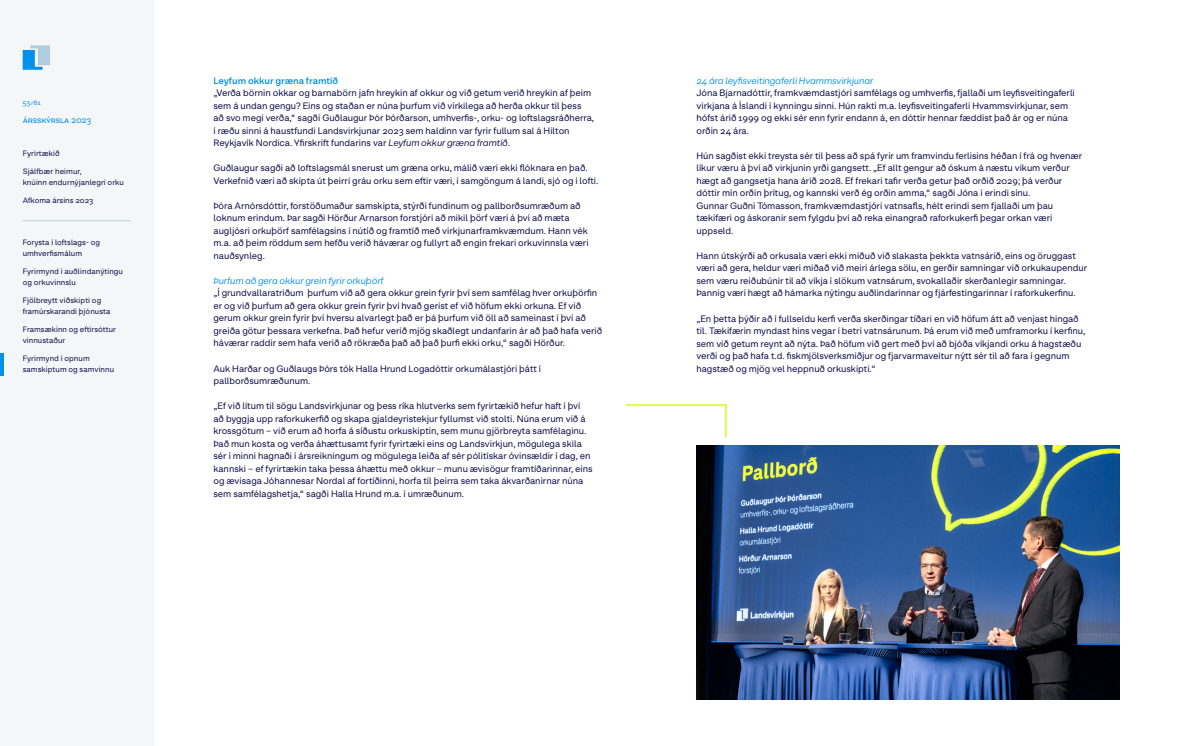
<style>
.page{position:relative;width:1191px;height:746px;background:#fff}
.page>*{position:absolute;margin:0;border:0;box-sizing:border-box;transform-origin:0 0}
.t1{font:9px/12.5px "LV Sans";color:#0a0a46}
.t2{font:italic 9px "LV Sans";color:#0091eb}
.t3{font:600 9px "LV Sans";color:#0091eb}
.t4{font:8.8px "LV Sans";color:#0091eb}
.t5{font:7.5px/11px "LV Sans";letter-spacing:.01em;color:#0a0a46}
.t6{font:7px "LV Sans";color:#0091eb}
.s1{font-style:italic}
</style>
<div class="page">
<div style="left:0;top:0;width:153px;height:746px;background:#f5f6f8"></div>
<svg style="left:23px;top:45px;width:27px;height:25px"></svg>
<hr style="left:23px;top:220px;width:107px;height:1px;background:#afcddc">
<hr style="left:0;top:353px;width:3px;height:22px;background:#0091eb">
<img style="left:696px;top:445px;width:423px;height:254px">
<svg style="left:625px;top:404px;width:102px;height:33px"></svg>
<p class="t6" style="left:23px;top:98px;width:20px">53/61</p>
<p class="t4" style="left:23px;top:114px;width:70px">Ársskýrsla 2023</p>
<p class="t5" style="left:23px;top:147px;width:38px">Fyrirtækið</p>
<p class="t5" style="left:23px;top:165px;width:103px">Sjálfbær heimur,<br>knúinn endurnýjanlegri orku</p>
<p class="t5" style="left:23px;top:195px;width:72px">Afkoma ársins 2023</p>
<p class="t5" style="left:23px;top:236px;width:79px">Forysta í loftslags- og umhverfismálum</p>
<p class="t5" style="left:23px;top:265px;width:102px">Fyrirmynd í auðlindanýtingu og orkuvinnslu</p>
<p class="t5" style="left:23px;top:294px;width:89px">Fjölbreytt viðskipti og framúrskarandi þjónusta</p>
<p class="t5" style="left:23px;top:323px;width:95px">Framsækinn og eftirsóttur vinnustaður</p>
<p class="t5" style="left:23px;top:353px;width:93px">Fyrirmynd í opnum samskiptum og samvinnu</p>
<p class="t3" style="left:213px;top:75px;width:126px">Leyfum okkur græna framtíð</p>
<p class="t1" style="left:213px;top:87px;width:382px">„Verða börnin okkar og barnabörn jafn hreykin af okkur og við getum verið hreykin af þeim sem á undan gengu? Eins og staðan er núna þurfum við virkilega að herða okkur til þess að svo megi verða,“ sagði Guðlaugur Þór Þórðarson, umhverfis-, orku- og loftslagsráðherra, í ræðu sinni á haustfundi Landsvirkjunar 2023 sem haldinn var fyrir fullum sal á Hilton Reykjavík Nordica. Yfirskrift fundarins var <span class="s1">Leyfum okkur græna framtíð</span>.</p>
<p class="t1" style="left:213px;top:162px;width:386px">Guðlaugur sagði að loftslagsmál snerust um græna orku, málið væri ekki flóknara en það.<br>Verkefnið væri að skipta út þeirri gráu orku sem eftir væri, í samgöngum á landi, sjó og í lofti.</p>
<p class="t1" style="left:213px;top:199px;width:376px">Þóra Arnórsdóttir, forstöðumaður samskipta, stýrði fundinum og pallborðsumræðum að loknum erindum. Þar sagði Hörður Arnarson forstjóri að mikil þörf væri á því að mæta augljósri orkuþörf samfélagsins í nútíð og framtíð með virkjunarframkvæmdum. Hann vék m.a. að þeim röddum sem hefðu verið háværar og fullyrt að engin frekari orkuvinnsla væri nauðsynleg.</p>
<p class="t2" style="left:213px;top:275px;width:172px">Þurfum að gera okkur grein fyrir orkuþörf</p>
<p class="t1" style="left:213px;top:287px;width:390px">„Í grundvallaratriðum þurfum við að gera okkur grein fyrir því sem samfélag hver orkuþörfin er og við þurfum að gera okkur grein fyrir því hvað gerist ef við höfum ekki orkuna. Ef við gerum okkur grein fyrir því hversu alvarlegt það er þá þurfum við öll að sameinast í því að greiða götur þessara verkefna. Það hefur verið mjög skaðlegt undanfarin ár að það hafa verið háværar raddir sem hafa verið að rökræða það að það þurfi ekki orku,“ sagði Hörður.</p>
<p class="t1" style="left:213px;top:362px;width:329px">Auk Harðar og Guðlaugs Þórs tók Halla Hrund Logadóttir orkumálastjóri þátt í pallborðsumræðunum.</p>
<p class="t1" style="left:213px;top:399px;width:381px">„Ef við lítum til sögu Landsvirkjunar og þess ríka hlutverks sem fyrirtækið hefur haft í því að byggja upp raforkukerfið og skapa gjaldeyristekjur fyllumst við stolti. Núna erum við á krossgötum – við erum að horfa á síðustu orkuskiptin, sem munu gjörbreyta samfélaginu.<br>Það mun kosta og verða áhættusamt fyrir fyrirtæki eins og Landsvirkjun, mögulega skila sér í minni hagnaði í ársreikningum og mögulega leiða af sér pólitískar óvinsældir í dag, en kannski – ef fyrirtækin taka þessa áhættu með okkur – munu ævisögur framtíðarinnar, eins og ævisaga Jóhannesar Nordal af fortíðinni, horfa til þeirra sem taka ákvarðanirnar núna sem samfélagshetja,“ sagði Halla Hrund m.a. í umræðunum.</p>
<p class="t2" style="left:696px;top:75px;width:178px">24 ára leyfisveitingaferli Hvammsvirkjunar</p>
<p class="t1" style="left:696px;top:87px;width:380px">Jóna Bjarnadóttir, framkvæmdastjóri samfélags og umhverfis, fjallaði um leyfisveitingaferli virkjana á Íslandi í kynningu sinni. Hún rakti m.a. leyfisveitingaferli Hvammsvirkjunar, sem hófst árið 1999 og ekki sér enn fyrir endann á, en dóttir hennar fæddist það ár og er núna orðin 24 ára.</p>
<p class="t1" style="left:696px;top:149px;width:387px">Hún sagðist ekki treysta sér til þess að spá fyrir um framvindu ferlisins héðan í frá og hvenær líkur væru á því að virkjunin yrði gangsett. „Ef allt gengur að óskum á næstu vikum verður hægt að gangsetja hana árið 2028. Ef frekari tafir verða getur það orðið 2029; þá verður dóttir mín orðin þrítug, og kannski verð ég orðin amma,“ sagði Jóna í erindi sínu.<br>Gunnar Guðni Tómasson, framkvæmdastjóri vatnsafls, hélt erindi sem fjallaði um þau tækifæri og áskoranir sem fylgdu því að reka einangrað raforkukerfi þegar orkan væri uppseld.</p>
<p class="t1" style="left:696px;top:249px;width:392px">Hann útskýrði að orkusala væri ekki miðuð við slakasta þekkta vatnsárið, eins og öruggast væri að gera, heldur væri miðað við meiri árlega sölu, en gerðir samningar við orkukaupendur sem væru reiðubúnir til að víkja í slökum vatnsárum, svokallaðir skerðanlegir samningar.<br>Þannig væri hægt að hámarka nýtingu auðlindarinnar og fjárfestingarinnar í raforkukerfinu.</p>
<p class="t1" style="left:696px;top:312px;width:390px">„En þetta þýðir að í fullseldu kerfi verða skerðingar tíðari en við höfum átt að venjast hingað til. Tækifærin myndast hins vegar í betri vatnsárunum. Þá erum við með umframorku í kerfinu, sem við getum reynt að nýta. Það höfum við gert með því að bjóða víkjandi orku á hagstæðu verði og það hafa t.d. fiskmjölsverksmiðjur og fjarvarmaveitur nýtt sér til að fara í gegnum hagstæð og mjög vel heppnuð orkuskipti.“</p>
</div>
